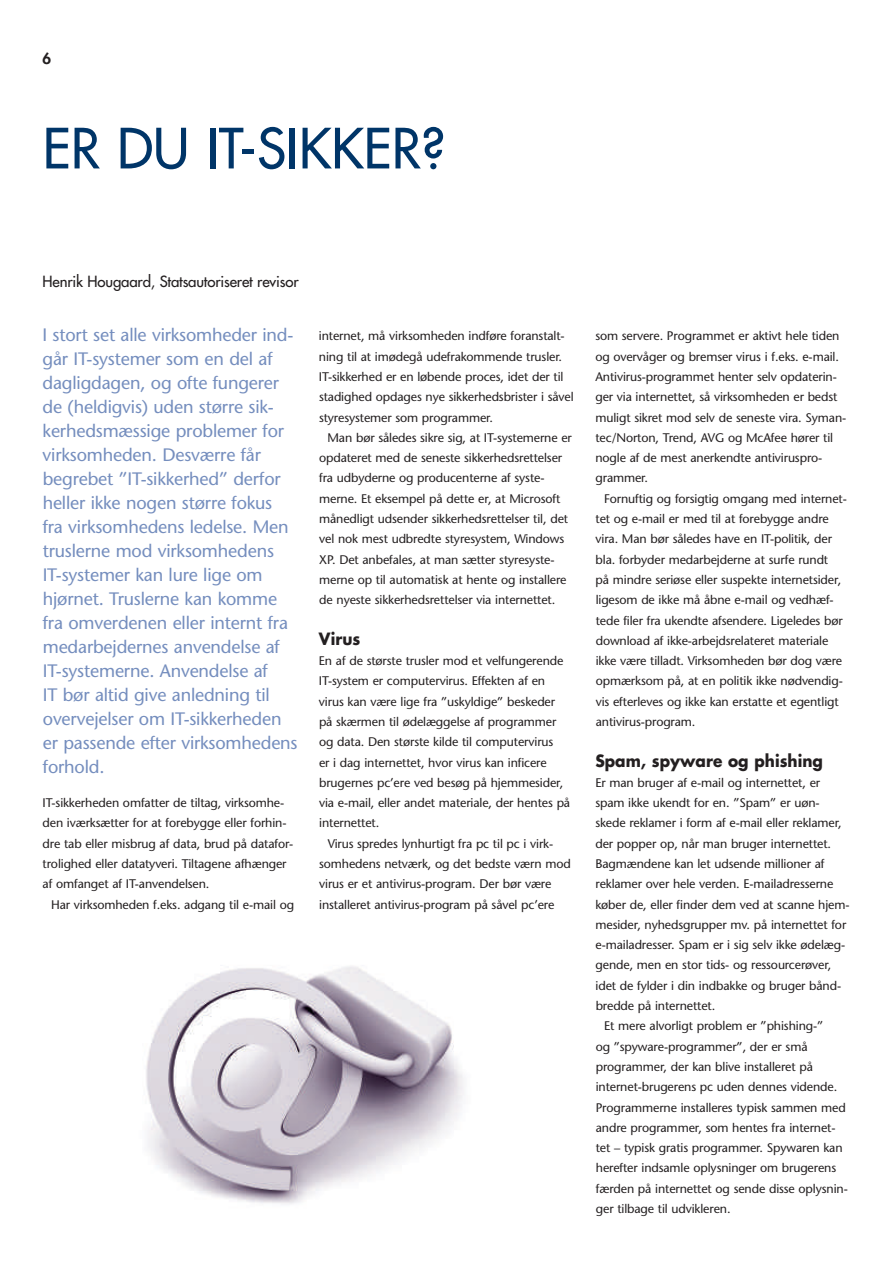
<style>
.page{position:relative;width:893px;height:1263px;background:#fff}
.page>*{position:absolute;margin:0;border:0;box-sizing:border-box;transform-origin:0 0}
.t1{font:54px "Futura";color:#003568}
.t2{font:18px/24px "Stone Sans";letter-spacing:-.01em;color:#758ebe}
.t3{font:700 16.5px "Futura";color:#231f20;scale:.93 1}
.t4{font:15px "Futura";color:#231f20}
.t5{font:800 15px "Futura";color:#231f20}
.t6{font:12.45px/20.2px "Stone Sans";letter-spacing:-.01em;color:#231f20}
</style>
<div class="page">
<img style="left:146px;top:966px;width:318px;height:238px">
<p class="t5" style="left:43px;top:49px;width:10px">6</p>
<h1 class="t1" style="left:43px;top:115px;width:404px">er du it-sikker?</h1>
<p class="t4" style="left:43px;top:272px;width:258px">henrik hougaard, statsautoriseret revisor</p>
<p class="t2" style="left:43px;top:322px;width:257px">I stort set alle virksomheder ind&shy;går IT-systemer som en del af dagligdagen, og ofte fungerer de (heldigvis) uden større sik&shy;kerhedsmæssige problemer for virksomheden. Desværre får begrebet ”IT-sikkerhed” derfor heller ikke nogen større fokus<br>fra virksomhedens ledelse. Men truslerne mod virksomhedens<br>IT-systemer kan lure lige om hjørnet. Truslerne kan komme fra omverdenen eller internt fra medarbejdernes anvendelse af<br>IT-systemerne. Anvendelse af<br>IT bør altid give anledning til overvejelser om IT-sikkerheden er passende efter virksomhedens forhold.</p>
<p class="t6" style="left:43px;top:793px;width:252px">IT-sikkerheden omfatter de tiltag, virksomhe&shy;den iværksætter for at forebygge eller forhin&shy;dre tab eller misbrug af data, brud på datafor&shy;trolighed eller datatyveri. Tiltagene afhænger af omfanget af IT-anvendelsen.</p>
<p class="t6" style="left:51px;top:894px;width:244px">Har virksomheden f.eks. adgang til e-mail og</p>
<p class="t6" style="left:319px;top:326px;width:256px">internet, må virksomheden indføre foranstalt&shy;ning til at imødegå udefrakommende trusler.<br>IT-sikkerhed er en løbende proces, idet der til stadighed opdages nye sikkerhedsbrister i såvel styresystemer som programmer.</p>
<p class="t6" style="left:319px;top:427px;width:254px;text-indent:8px">Man bør således sikre sig, at IT-systemerne er opdateret med de seneste sikkerhedsrettelser fra udbyderne og producenterne af syste&shy;merne. Et eksempel på dette er, at Microsoft månedligt udsender sikkerhedsrettelser til, det vel nok mest udbredte styresystem, Windows XP. Det anbefales, at man sætter styresyste&shy;merne op til automatisk at hente og installere de nyeste sikkerhedsrettelser via internettet.</p>
<h3 class="t3" style="left:319px;top:628px;width:46px">Virus</h3>
<p class="t6" style="left:319px;top:651px;width:253px">En af de største trusler mod et velfungerende IT-system er computervirus. Effekten af en virus kan være lige fra ”uskyldige” beskeder på skærmen til ødelæggelse af programmer og data. Den største kilde til computervirus<br>er i dag internettet, hvor virus kan inficere brugernes pc’ere ved besøg på hjemmesider, via e-mail, eller andet materiale, der hentes på internettet.</p>
<p class="t6" style="left:319px;top:833px;width:253px;text-indent:8px">Virus spredes lynhurtigt fra pc til pc i virk&shy;somhedens netværk, og det bedste værn mod virus er et antivirus-program. Der bør være installeret antivirus-program på såvel pc’ere</p>
<p class="t6" style="left:595px;top:326px;width:253px">som servere. Programmet er aktivt hele tiden og overvåger og bremser virus i f.eks. e-mail.<br>Antivirus-programmet henter selv opdaterin&shy;ger via internettet, så virksomheden er bedst muligt sikret mod selv de seneste vira. Syman&shy;tec/Norton, Trend, AVG og McAfee hører til nogle af de mest anerkendte antiviruspro&shy;grammer.</p>
<p class="t6" style="left:595px;top:488px;width:253px;text-indent:8px">Fornuftig og forsigtig omgang med internet&shy;tet og e-mail er med til at forebygge andre vira. Man bør således have en IT-politik, der bla. forbyder medarbejderne at surfe rundt<br>på mindre seriøse eller suspekte internetsider, ligesom de ikke må åbne e-mail og vedhæf&shy;tede filer fra ukendte afsendere. Ligeledes bør download af ikke-arbejdsrelateret materiale ikke være tilladt. Virksomheden bør dog være opmærksom på, at en politik ikke nødvendig&shy;vis efterleves og ikke kan erstatte et egentligt antivirus-program.</p>
<h3 class="t3" style="left:595px;top:749px;width:246px">Spam, spyware og phishing</h3>
<p class="t6" style="left:595px;top:772px;width:226px">Er man bruger af e-mail og internettet, er</p>
<p class="t6" style="left:595px;top:793px;width:226px">spam ikke ukendt for en. ”Spam” er uøn-</p>
<p class="t6" style="left:595px;top:813px;width:248px">skede reklamer i form af e-mail eller reklamer,</p>
<p class="t6" style="left:595px;top:833px;width:237px">der popper op, når man bruger internettet.</p>
<p class="t6" style="left:595px;top:853px;width:231px">Bagmændene kan let udsende millioner af</p>
<p class="t6" style="left:595px;top:874px;width:239px">reklamer over hele verden. E-mailadresserne</p>
<p class="t6" style="left:595px;top:894px;width:256px">køber de, eller finder dem ved at scanne hjem-</p>
<p class="t6" style="left:595px;top:914px;width:252px">mesider, nyhedsgrupper mv. på internettet for</p>
<p class="t6" style="left:596px;top:935px;width:251px">e-mailadresser. Spam er i sig selv ikke ødelæg-</p>
<p class="t6" style="left:596px;top:955px;width:237px">gende, men en stor tids- og ressourcerøver,</p>
<p class="t6" style="left:596px;top:975px;width:247px">idet de fylder i din indbakke og bruger bånd-</p>
<p class="t6" style="left:596px;top:995px;width:121px">bredde på internettet.</p>
<p class="t6" style="left:604px;top:1016px;width:221px">Et mere alvorligt problem er ”phishing-”</p>
<p class="t6" style="left:596px;top:1036px;width:213px">og ”spyware-programmer”, der er små</p>
<p class="t6" style="left:596px;top:1056px;width:219px">programmer, der kan blive installeret på</p>
<p class="t6" style="left:596px;top:1077px;width:243px">internet-brugerens pc uden dennes vidende.</p>
<p class="t6" style="left:596px;top:1097px;width:251px">Programmerne installeres typisk sammen med</p>
<p class="t6" style="left:596px;top:1117px;width:241px">andre programmer, som hentes fra internet-</p>
<p class="t6" style="left:596px;top:1138px;width:248px">tet – typisk gratis programmer. Spywaren kan</p>
<p class="t6" style="left:596px;top:1158px;width:242px">herefter indsamle oplysninger om brugerens</p>
<p class="t6" style="left:596px;top:1178px;width:253px">færden på internettet og sende disse oplysnin-</p>
<p class="t6" style="left:596px;top:1198px;width:136px">ger tilbage til udvikleren.</p>
</div>
